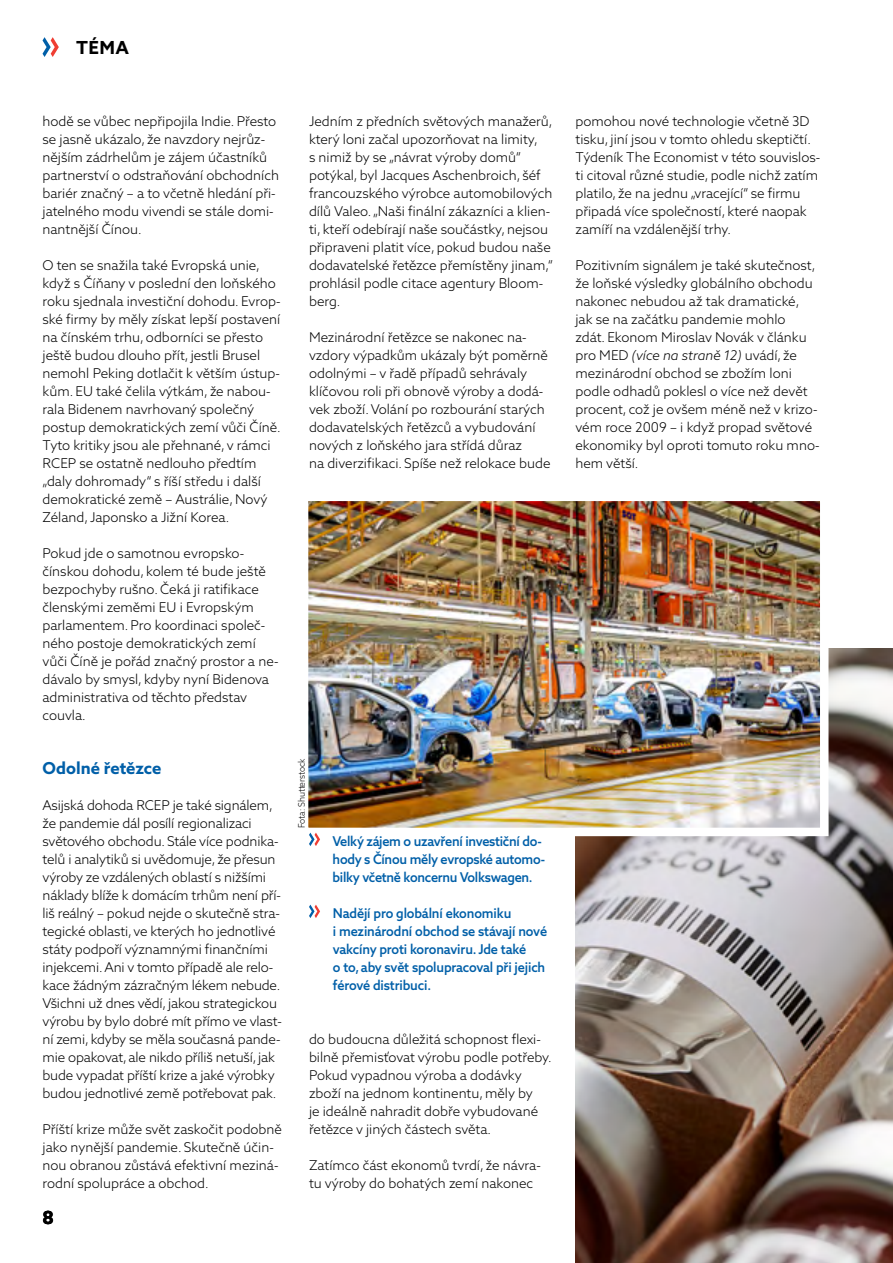
<style>
.page{position:relative;width:893px;height:1263px;background:#fff}
.page>*{position:absolute;margin:0;border:0;box-sizing:border-box;transform-origin:0 0}
.t1{font:700 18px "Azo Sans 2";color:#000}
.t2{font:700 16.5px "Azo Sans 2";letter-spacing:-.005em;color:#005fa8}
.t3{font:300 13.5px/18px "Azo Sans 2";color:#000}
.t4{font:500 13.5px/18px "Azo Sans 2";letter-spacing:-.02em;color:#005fa8;scale:.95 1}
.t5{font:300 9px "Azo Sans 2";letter-spacing:-.01em;color:#000;scale:.95 1}
.s1{font-style:italic}
</style>
<div class="page">
<svg style="left:43px;top:37px;width:16px;height:20px"></svg>
<img style="left:575px;top:648px;width:318px;height:615px">
<img style="left:308px;top:501px;width:525px;height:339px">
<svg style="left:309px;top:833px;width:11px;height:13px"></svg>
<svg style="left:309px;top:905px;width:11px;height:13px"></svg>
<h1 class="t1" style="left:58px;top:37px;width:16px">téma</h1>
<p class="t3" style="left:43px;top:112px;width:238px">hodě se vůbec nepřipojila Indie. Přesto se jasně ukázalo, že navzdory nejrůz&shy;nějším zádrhelům je zájem účastníků partnerství o odstraňování obchodních bariér značný – a to včetně hledání při&shy;jatelného modu vivendi se stále domi&shy;nantnější Čínou.</p>
<p class="t3" style="left:43px;top:256px;width:240px">O ten se snažila také Evropská unie, když s Číňany v poslední den loňského roku sjednala investiční dohodu. Evrop&shy;ské firmy by měly získat lepší postavení na čínském trhu, odborníci se přesto ještě budou dlouho přít, jestli Brusel nemohl Peking dotlačit k větším ústup&shy;kům. EU také čelila výtkám, že nabou&shy;rala Bidenem navrhovaný společný postup demokratických zemí vůči Číně.<br>Tyto kritiky jsou ale přehnané, v rámci RCEP se ostatně nedlouho předtím „daly dohromady“ s říší středu i další demokratické země – Austrálie, Nový Zéland, Japonsko a Jižní Korea.</p>
<p class="t3" style="left:43px;top:544px;width:237px">Pokud jde o samotnou evropsko&shy;čínskou dohodu, kolem té bude ještě bezpochyby rušno. Čeká ji ratifikace členskými zeměmi EU i Evropským parlamentem. Pro koordinaci společ&shy;ného postoje demokratických zemí vůči Číně je pořád značný prostor a ne&shy;dávalo by smysl, kdyby nyní Bidenova administrativa od těchto představ couvla.</p>
<p class="t2" style="left:43px;top:758px;width:120px">Odolné řetězce</p>
<p class="t3" style="left:43px;top:796px;width:241px">Asijská dohoda RCEP je také signálem, že pandemie dál posílí regionalizaci světového obchodu. Stále více podnika&shy;telů i analytiků si uvědomuje, že přesun výroby ze vzdálených oblastí s nižšími náklady blíže k domácím trhům není pří&shy;liš reálný – pokud nejde o skutečně stra&shy;tegické oblasti, ve kterých ho jednotlivé státy podpoří významnými finančními injekcemi. Ani v tomto případě ale relo&shy;kace žádným zázračným lékem nebude.<br>Všichni už dnes vědí, jakou strategickou výrobu by bylo dobré mít přímo ve vlast&shy;ní zemi, kdyby se měla současná pande&shy;mie opakovat, ale nikdo příliš netuší, jak bude vypadat příští krize a jaké výrobky budou jednotlivé země potřebovat pak.</p>
<p class="t3" style="left:43px;top:1120px;width:241px">Příští krize může svět zaskočit podobně jako nynější pandemie. Skutečně účin&shy;nou obranou zůstává efektivní meziná&shy;rodní spolupráce a obchod.</p>
<h1 class="t1" style="left:43px;top:1207px;width:13px">8</h1>
<p class="t3" style="left:309px;top:112px;width:245px">Jedním z předních světových manažerů, který loni začal upozorňovat na limity,<br>s nimiž by se „návrat výroby domů“ potýkal, byl Jacques Aschenbroich, šéf francouzského výrobce automobilových dílů Valeo. „Naši finální zákazníci a klien&shy;ti, kteří odebírají naše součástky, nejsou připraveni platit více, pokud budou naše dodavatelské řetězce přemístěny jinam,“ prohlásil podle citace agentury Bloom&shy;berg.</p>
<p class="t3" style="left:309px;top:328px;width:243px">Mezinárodní řetězce se nakonec na&shy;vzdory výpadkům ukázaly být poměrně odolnými – v řadě případů sehrávaly klíčovou roli při obnově výroby a dodá&shy;vek zboží. Volání po rozbourání starých dodavatelských řetězců a vybudování nových z loňského jara střídá důraz<br>na diverzifikaci. Spíše než relokace bude</p>
<p class="t5" style="left:296px;top:828px;width:75px;rotate:-90deg">Fota: Shutterstock</p>
<p class="t4" style="left:333px;top:832px;width:225px">Velký zájem o uzavření investiční do&shy;hody s Čínou měly evropské automo&shy;bilky včetně koncernu Volkswagen.</p>
<p class="t4" style="left:333px;top:904px;width:227px">Nadějí pro globální ekonomiku<br>i mezinárodní obchod se stávají nové vakcíny proti koronaviru. Jde také<br>o to, aby svět spolupracoval při jejich férové distribuci.</p>
<p class="t3" style="left:309px;top:1030px;width:244px">do budoucna důležitá schopnost flexi&shy;bilně přemisťovat výrobu podle potřeby.<br>Pokud vypadnou výroba a dodávky zboží na jednom kontinentu, měly by<br>je ideálně nahradit dobře vybudované řetězce v jiných částech světa.</p>
<p class="t3" style="left:309px;top:1156px;width:233px">Zatímco část ekonomů tvrdí, že návra&shy;tu výroby do bohatých zemí nakonec</p>
<p class="t3" style="left:575px;top:112px;width:246px">pomohou nové technologie včetně 3D tisku, jiní jsou v tomto ohledu skeptičtí.<br>Týdeník The Economist v této souvislos&shy;ti citoval různé studie, podle nichž zatím platilo, že na jednu „vracející“ se firmu připadá více společností, které naopak zamíří na vzdálenější trhy.</p>
<p class="t3" style="left:575px;top:256px;width:246px">Pozitivním signálem je také skutečnost, že loňské výsledky globálního obchodu nakonec nebudou až tak dramatické, jak se na začátku pandemie mohlo<br>zdát. Ekonom Miroslav Novák v článku pro MED <span class="s1">(více na straně 12)</span> uvádí, že mezinárodní obchod se zbožím loni podle odhadů poklesl o více než devět procent, což je ovšem méně než v krizo&shy;vém roce 2009 – i když propad světové ekonomiky byl oproti tomuto roku mno&shy;hem větší.</p>
</div>
